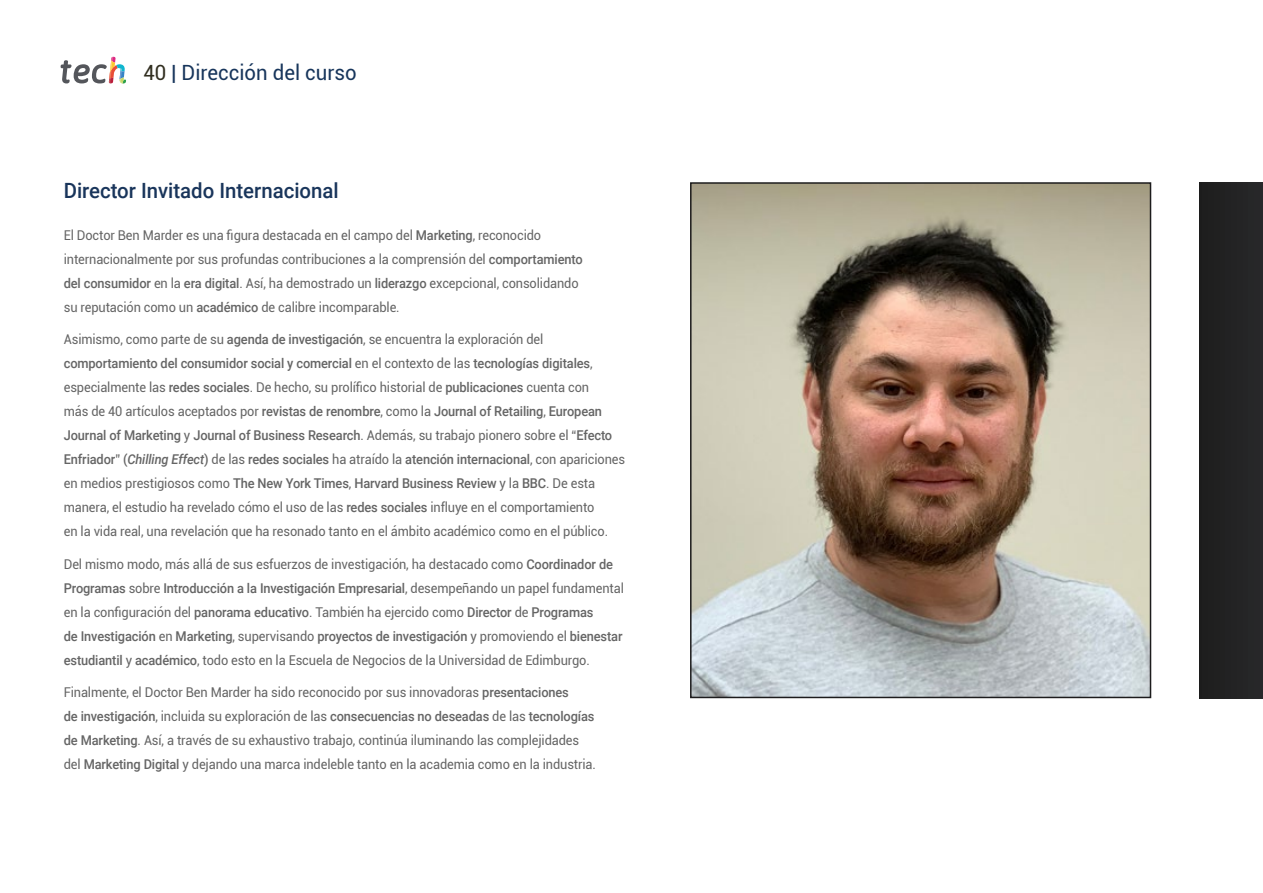
<style>
.page{position:relative;width:1263px;height:893px;background:#fff}
.page>*{position:absolute;margin:0;border:0;box-sizing:border-box;transform-origin:0 0}
.t1{font:500 21px "Roboto";color:#19355b}
.t2{font:21px "Roboto";color:#17355b}
.t3{font:13.5px/24px "Roboto";letter-spacing:-.01em;color:#656565;scale:.95 1}
.s1{color:#312e20}
.s2{font-weight:500}
.s3{font-weight:500;font-style:italic}
</style>
<div class="page">
<svg style="left:61px;top:57px;width:65px;height:27px"></svg>
<img style="left:693px;top:185px;width:455px;height:510px">
<div style="left:690px;top:182px;width:461px;height:516px;border:2px solid #1d1c1d"></div>
<div style="left:1199px;top:182px;width:64px;height:516px;background:#222223"></div>
<h1 class="t2" style="left:144px;top:57px;width:215px"><span class="s1">40</span> | Dirección del curso</h1>
<h1 class="t1" style="left:64px;top:176px;width:276px">Director Invitado Internacional</h1>
<p class="t3" style="left:64px;top:222px;width:548px">El Doctor Ben Marder es una figura destacada en el campo del <span class="s2">Marketing</span>, reconocido internacionalmente por sus profundas contribuciones a la comprensión del <span class="s2">comportamiento del consumidor</span> en la <span class="s2">era digital</span>. Así, ha demostrado un <span class="s2">liderazgo</span> excepcional, consolidando su reputación como un <span class="s2">académico</span> de calibre incomparable.</p>
<p class="t3" style="left:64px;top:327px;width:592px">Asimismo, como parte de su <span class="s2">agenda de investigación</span>, se encuentra la exploración del <span class="s2">comportamiento del consumidor social y comercial</span> en el contexto de las <span class="s2">tecnologías digitales</span>, especialmente las <span class="s2">redes sociales</span>. De hecho, su prolífico historial de <span class="s2">publicaciones</span> cuenta con<br>más de 40 artículos aceptados por <span class="s2">revistas de renombre</span>, como la <span class="s2">Journal of Retailing</span>, <span class="s2">European Journal of Marketing</span> y <span class="s2">Journal of Business Research</span>. Además, su trabajo pionero sobre el “<span class="s2">Efecto Enfriador</span>” <span class="s2">(</span><span class="s3">Chilling Effect</span><span class="s2">)</span> de las <span class="s2">redes sociales</span> ha atraído la <span class="s2">atención internacional</span>, con apariciones en medios prestigiosos como <span class="s2">The New York Times</span>, <span class="s2">Harvard Business Review</span> y la <span class="s2">BBC</span>. De esta manera, el estudio ha revelado cómo el uso de las <span class="s2">redes sociales</span> influye en el comportamiento<br>en la vida real, una revelación que ha resonado tanto en el ámbito académico como en el público.</p>
<p class="t3" style="left:64px;top:551px;width:591px">Del mismo modo, más allá de sus esfuerzos de investigación, ha destacado como <span class="s2">Coordinador de Programas</span> sobre <span class="s2">Introducción a la Investigación Empresarial</span>, desempeñando un papel fundamental en la configuración del <span class="s2">panorama educativo</span>. También ha ejercido como <span class="s2">Director</span> de <span class="s2">Programas<br>de Investigación</span> en <span class="s2">Marketing</span>, supervisando <span class="s2">proyectos de investigación</span> y promoviendo el <span class="s2">bienestar estudiantil</span> y <span class="s2">académico</span>, todo esto en la Escuela de Negocios de la Universidad de Edimburgo.</p>
<p class="t3" style="left:64px;top:680px;width:562px">Finalmente, el Doctor Ben Marder ha sido reconocido por sus innovadoras <span class="s2">presentaciones<br>de investigación</span>, incluida su exploración de las <span class="s2">consecuencias no deseadas</span> de las <span class="s2">tecnologías de Marketing</span>. Así, a través de su exhaustivo trabajo, continúa iluminando las complejidades del <span class="s2">Marketing Digital</span> y dejando una marca indeleble tanto en la academia como en la industria.</p>
</div>
